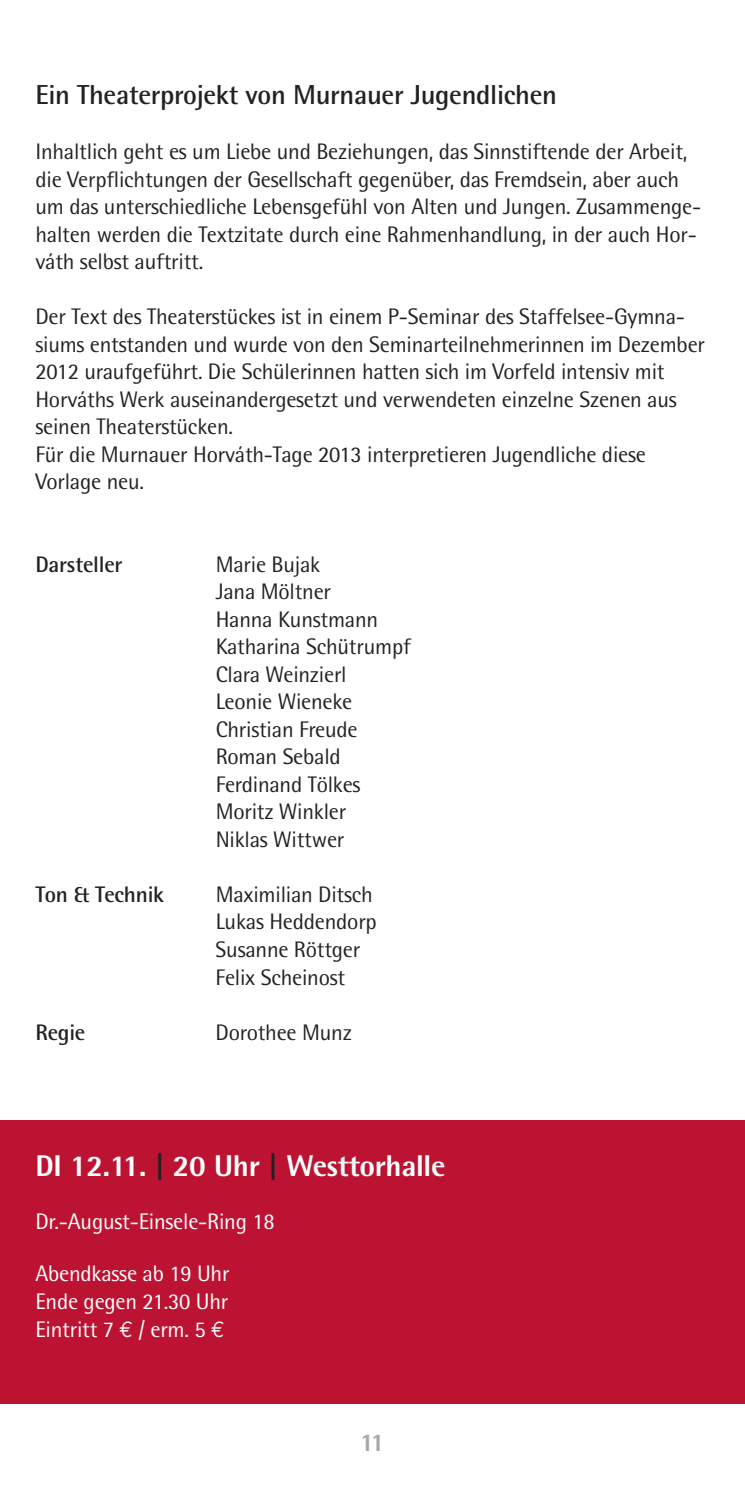
<style>
.page{position:relative;width:745px;height:1489px;background:#fff}
.page>*{position:absolute;margin:0;border:0;box-sizing:border-box;transform-origin:0 0}
.t1{font:800 30px "Rotis Semi Sans";letter-spacing:-.01em;color:#fff}
.t2{font:700 27.5px "Rotis Semi Sans";letter-spacing:-.01em;color:#222221}
.t3{font:800 25px "Rotis Semi Sans";color:#a7a7a6}
.t4{font:22.5px/27.5px "Rotis Semi Sans";letter-spacing:-.01em;color:#222221}
.t5{font:22.5px/27.5px "Rotis Semi Sans";letter-spacing:-.01em;color:#fff;text-align:justify}
.t6{font:700 22.5px "Rotis Semi Sans";letter-spacing:-.01em;color:#222221}
.s1{color:#222221}
.s2{font-family:"Euro Mono"}
</style>
<div class="page">
<div style="left:0;top:1120px;width:744px;height:283px;background:#bd1332"></div>
<p class="t2" style="left:35px;top:85px;width:523px">Ein Theaterprojekt von Murnauer Jugendlichen</p>
<p class="t4" style="left:35px;top:140px;width:667px">Inhaltlich geht es um Liebe und Beziehungen, das Sinnstiftende der Arbeit, die Verpflichtungen der Gesellschaft gegenüber, das Fremdsein, aber auch um das unterschiedliche Lebensgefühl von Alten und Jungen. Zusammenge&shy;halten werden die Textzitate durch eine Rahmenhandlung, in der auch Hor&shy;váth selbst auftritt.</p>
<p class="t4" style="left:35px;top:305px;width:670px">Der Text des Theaterstückes ist in einem P-Seminar des Staffelsee-Gymna&shy;siums entstanden und wurde von den Seminarteilnehmerinnen im Dezember 2012 uraufgeführt. Die Schülerinnen hatten sich im Vorfeld intensiv mit Horváths Werk auseinandergesetzt und verwendeten einzelne Szenen aus seinen Theaterstücken.<br>Für die Murnauer Horváth-Tage 2013 interpretieren Jugendliche diese Vorlage neu.</p>
<p class="t6" style="left:35px;top:556px;width:88px">Darsteller</p>
<p class="t4" style="left:215px;top:552px;width:196px">Marie Bujak<br>Jana Möltner<br>Hanna Kunstmann<br>Katharina Schütrumpf<br>Clara Weinzierl<br>Leonie Wieneke<br>Christian Freude<br>Roman Sebald<br>Ferdinand Tölkes<br>Moritz Winkler<br>Niklas Wittwer</p>
<p class="t6" style="left:35px;top:886px;width:130px">Ton &amp; Technik</p>
<p class="t4" style="left:215px;top:882px;width:163px">Maximilian Ditsch<br>Lukas Heddendorp<br>Susanne Röttger<br>Felix Scheinost</p>
<p class="t6" style="left:35px;top:1023px;width:51px">Regie</p>
<p class="t4" style="left:215px;top:1020px;width:138px">Dorothee Munz</p>
<h1 class="t1" style="left:35px;top:1155px;width:411px">DI 12.11. <span class="s1">|</span> 20 Uhr <span class="s1">|</span> Westtorhalle</h1>
<p class="t5" style="left:35px;top:1209px;width:240px">Dr.-August-Einsele-Ring 18</p>
<p class="t5" style="left:35px;top:1262px;width:195px">Abendkasse ab 19 Uhr Ende gegen 21.30 Uhr Eintritt 7 <span class="s2">€</span> / erm. 5 <span class="s2">€</span></p>
<p class="t3" style="left:360px;top:1433px;width:26px">11</p>
</div>
